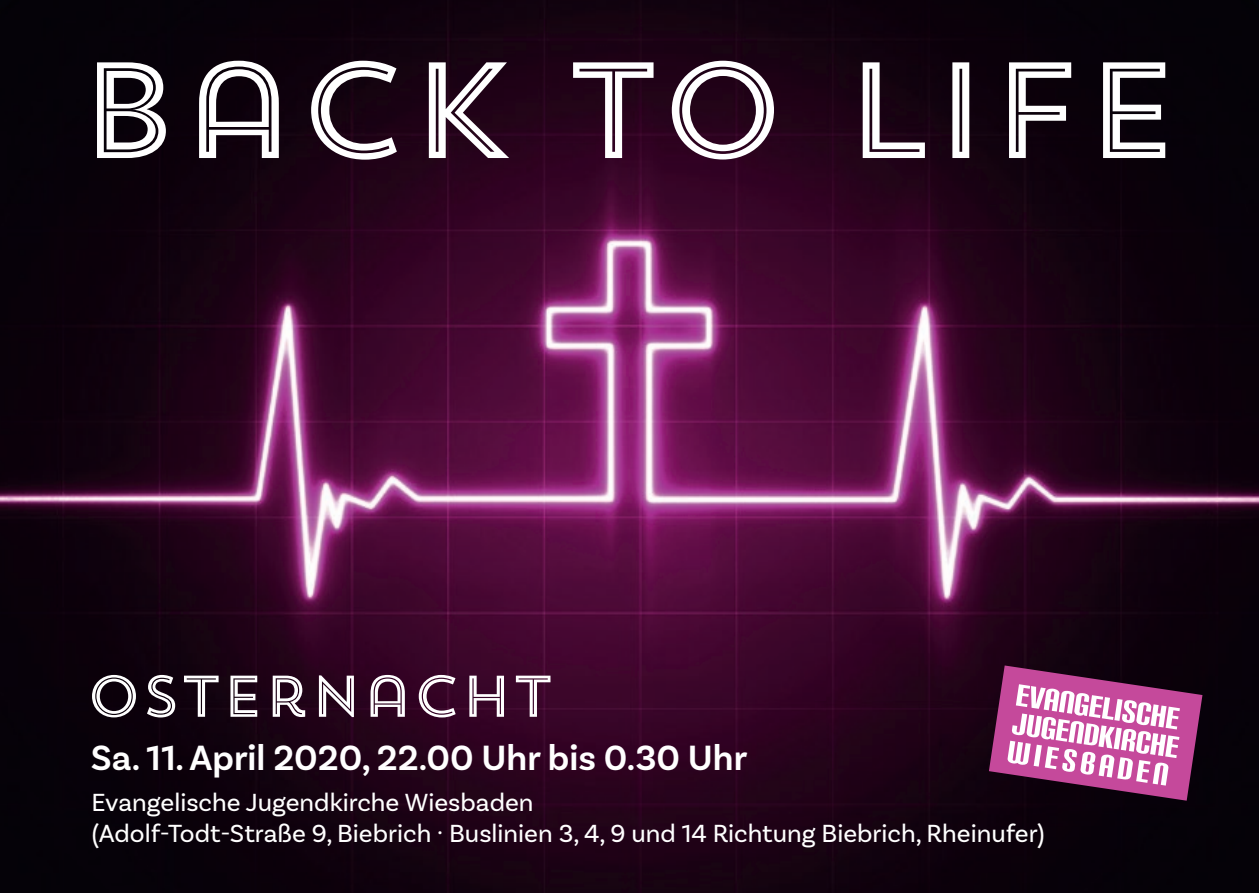
<style>
.page{position:relative;width:1259px;height:893px;background:#fff}
.page>*{position:absolute;margin:0;border:0;box-sizing:border-box;transform-origin:0 0}
.t1{font:136.2px "Trend Sans Five";color:#fff}
.t2{font:58.5px "Trend Sans Five";color:#fff}
.t3{font:600 36.9px "Basic Sans";color:#fff}
.t4{font:26.1px/31.2px "Basic Sans";color:#fff}
</style>
<div class="page">
<img style="left:0;top:0;width:1259px;height:893px">
<svg style="left:989px;top:665px;width:213px;height:136px"></svg>
<h1 class="t1" style="left:77px;top:23px;width:1105px">BACK TO LIFE</h1>
<h2 class="t2" style="left:86px;top:659px;width:469px">OSTERNACHT</h2>
<h3 class="t3" style="left:91px;top:736px;width:658px">Sa. 11. April 2020, 22.00 Uhr bis 0.30 Uhr</h3>
<p class="t4" style="left:92px;top:786px;width:954px">Evangelische Jugendkirche Wiesbaden<br>(Adolf-Todt-Straße 9, Biebrich · Buslinien 3, 4, 9 und 14 Richtung Biebrich, Rheinufer)</p>
</div>
